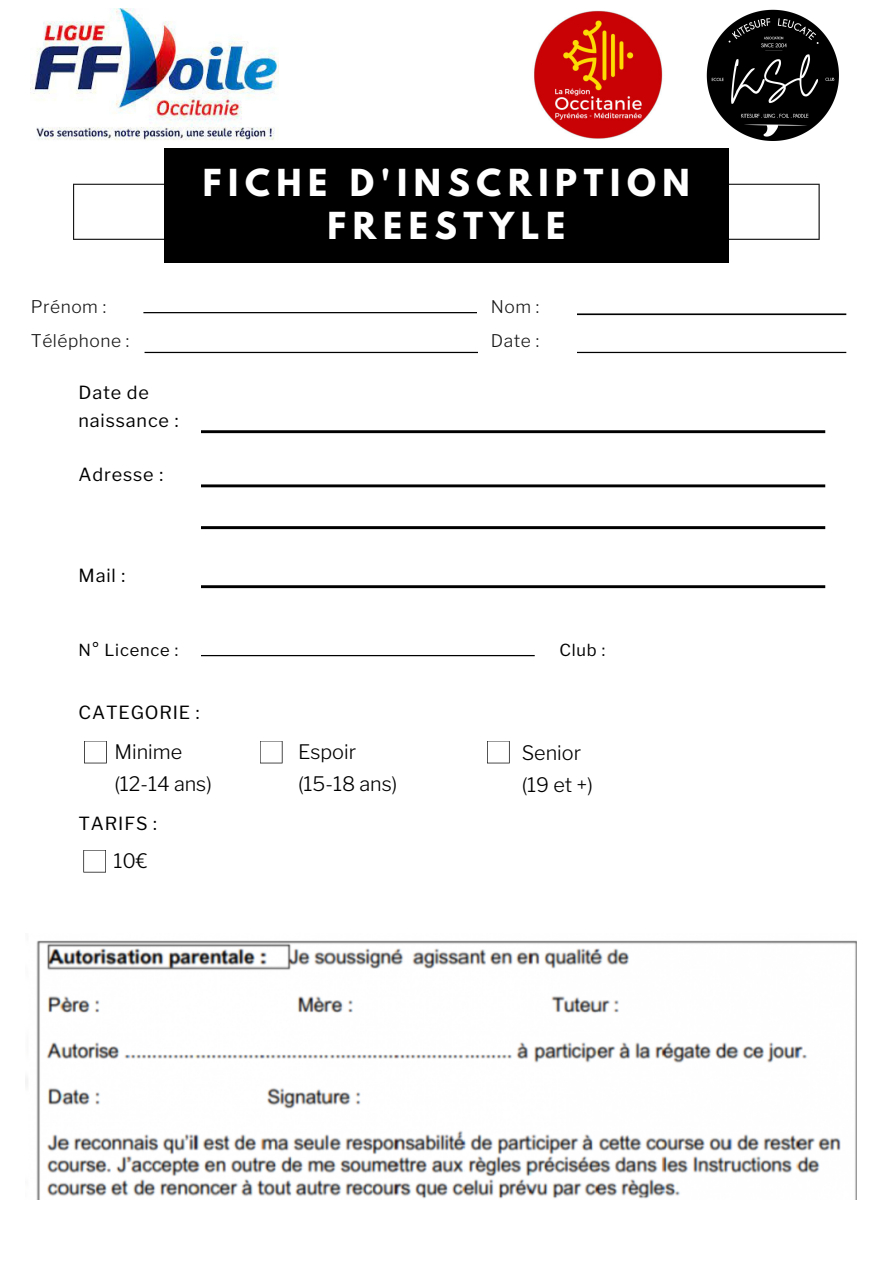
<style>
.page{position:relative;width:893px;height:1264px;background:#fff}
.page>*{position:absolute;margin:0;border:0;box-sizing:border-box;transform-origin:0 0}
.t1{font:700 33px/42.8px "League Spartan";letter-spacing:.2em;color:#fff;text-align:center}
.t2{font:300 19.8px/31.5px "Libre Franklin";color:#000}
.t3{font:18px/28px "Libre Franklin";letter-spacing:.05em;color:#000}
.t4{font:300 17.4px/34.5px "Libre Franklin";letter-spacing:.03em;color:#181818}
.t5{font:16.5px "Libre Franklin";letter-spacing:.05em;color:#000}
</style>
<div class="page">
<svg style="left:73px;top:184px;width:746px;height:56px"></svg>
<div style="left:164px;top:148px;width:564px;height:115px;background:#000"></div>
<svg style="left:143px;top:312px;width:334px;height:1px"></svg>
<svg style="left:577px;top:313px;width:269px;height:2px"></svg>
<svg style="left:577px;top:352px;width:269px;height:1px"></svg>
<svg style="left:201px;top:484px;width:624px;height:3px;background:#252525"></svg>
<svg style="left:201px;top:526px;width:624px;height:3px;background:#0c0c0c"></svg>
<svg style="left:201px;top:585px;width:624px;height:3px;background:#141414"></svg>
<svg style="left:201px;top:430px;width:624px;height:3px;background:#151515"></svg>
<svg style="left:144px;top:352px;width:334px;height:1px"></svg>
<svg style="left:201px;top:655px;width:333px;height:1px"></svg>
<svg style="left:487px;top:741px;width:22px;height:22px"></svg>
<svg style="left:84px;top:741px;width:23px;height:22px"></svg>
<svg style="left:260px;top:741px;width:22px;height:22px"></svg>
<img style="left:25px;top:940px;width:831px;height:259px">
<svg style="left:83px;top:850px;width:23px;height:22px"></svg>
<img style="left:706px;top:9px;width:132px;height:132px">
<img style="left:534px;top:10px;width:129px;height:129px">
<img style="left:31px;top:8px;width:247px;height:132px">
<h1 class="t1" style="left:203px;top:166px;width:488px">FICHE D'INSCRIPTION<br>FREESTYLE</h1>
<p class="t4" style="left:31px;top:289px;width:100px">Prénom :<br>Téléphone :</p>
<p class="t4" style="left:491px;top:289px;width:50px">Nom :<br>Date :</p>
<p class="t3" style="left:78px;top:379px;width:101px">Date de naissance :</p>
<p class="t3" style="left:78px;top:460px;width:86px">Adresse :</p>
<p class="t3" style="left:78px;top:562px;width:48px">Mail :</p>
<p class="t5" style="left:78px;top:640px;width:101px">N° Licence :</p>
<p class="t3" style="left:78px;top:698px;width:123px">CATEGORIE :</p>
<p class="t2" style="left:114px;top:736px;width:99px">Minime (12-14 ans)</p>
<p class="t3" style="left:78px;top:809px;width:80px">TARIFS :</p>
<p class="t2" style="left:114px;top:845px;width:36px">10€</p>
<p class="t2" style="left:298px;top:736px;width:101px">Espoir (15-18 ans)</p>
<p class="t5" style="left:559px;top:640px;width:47px">Club :</p>
<p class="t2" style="left:521px;top:737px;width:73px">Senior (19 et +)</p>
</div>
